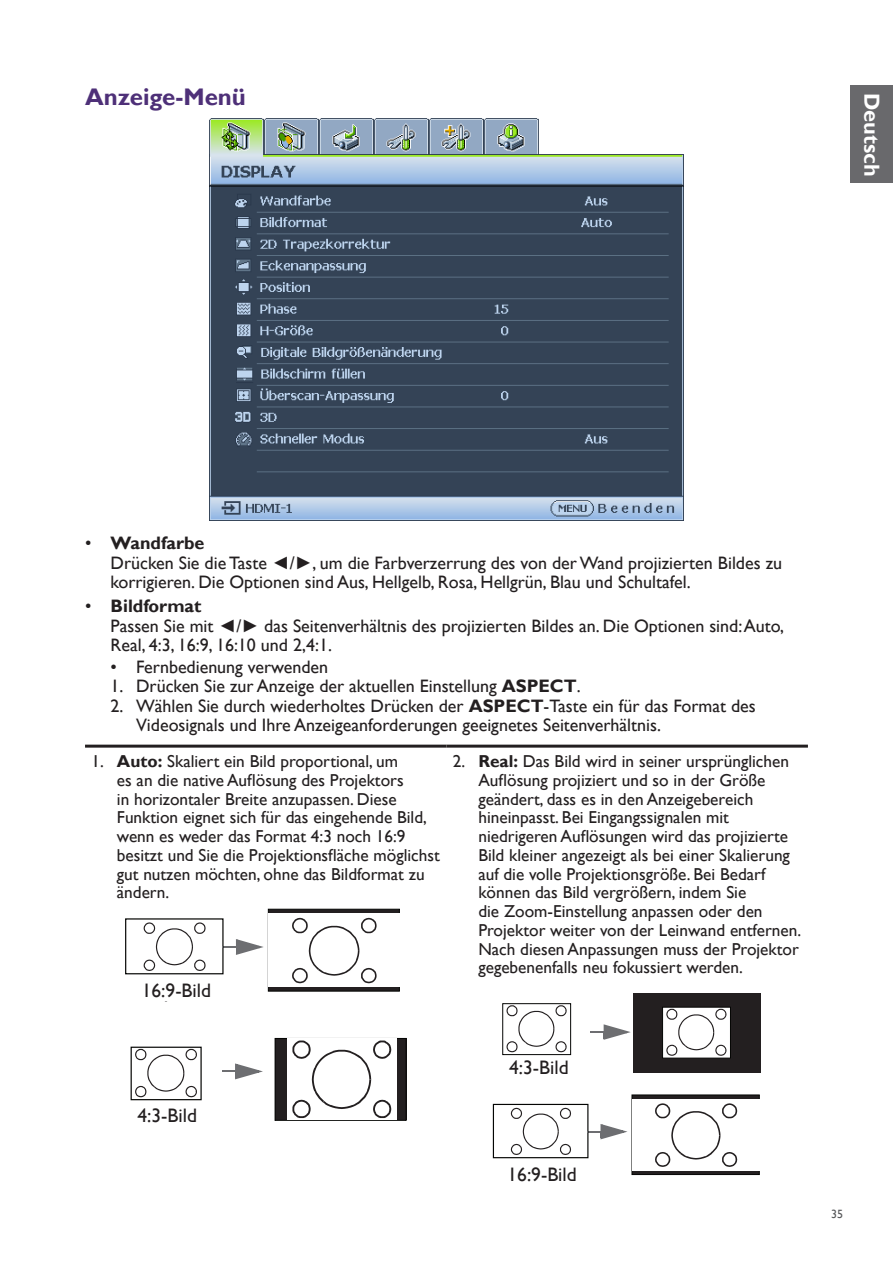
<style>
.page{position:relative;width:893px;height:1263px;background:#fff}
.page>*{position:absolute;margin:0;border:0;box-sizing:border-box;transform-origin:0 0}
.Heading_2{font:700 24px "Gill Sans";color:#4e3078}
.t1{font:700 21.75px "Gill Sans";color:#fff}
.Cell_Body{font:19.5px "Gill Sans";color:#231f20}
.t2{font:19.2px "Gill Sans";color:#231f20}
.t3{font:18.75px "Gill Sans";color:#231f20}
.Indent_1{font:18px/19.5px "Gill Sans";color:#231f20}
.t4{font:700 18px "Gill Sans";color:#231f20}
.t5{font:17.25px/18.8px "Gill Sans";color:#231f20}
.t6{font:12px "Gill Sans";color:#57585a}
.s1{font-weight:400}
.s2{font-family:"Arial"}
.s3{font-weight:700}
</style>
<div class="page">
<div style="left:850px;top:85px;width:43px;height:97px;background:#69696c"></div>
<img style="left:209px;top:118px;width:475px;height:402px">
<hr style="left:85px;top:745px;width:361px;height:3px;background:#231f20">
<hr style="left:446px;top:745px;width:362px;height:3px;background:#231f20">
<div style="left:268px;top:909px;width:132px;height:82px;background:#231f20;border:1px solid #040503"></div>
<div style="left:275px;top:1038px;width:131px;height:82px;background:#231f20"></div>
<div style="left:275px;top:1038px;width:131px;height:83px;border:1px solid #040503"></div>
<svg style="left:222px;top:1063px;width:41px;height:16px"></svg>
<div style="left:287px;top:1038px;width:109px;height:82px;background:#fff"></div>
<svg style="left:292px;top:1040px;width:99px;height:78px"></svg>
<div style="left:125px;top:918px;width:99px;height:56px;border:1px solid #040503"></div>
<svg style="left:144px;top:922px;width:62px;height:49px"></svg>
<svg style="left:223px;top:939px;width:41px;height:16px"></svg>
<div style="left:268px;top:913px;width:131px;height:74px;background:#fff"></div>
<svg style="left:292px;top:918px;width:85px;height:65px"></svg>
<div style="left:131px;top:1047px;width:71px;height:53px;border:1px solid #040503"></div>
<svg style="left:135px;top:1049px;width:62px;height:48px"></svg>
<div style="left:633px;top:993px;width:127px;height:79px;background:#231f20"></div>
<div style="left:502px;top:1003px;width:69px;height:52px;border:1px solid #040503"></div>
<svg style="left:506px;top:1005px;width:61px;height:47px"></svg>
<div style="left:662px;top:1007px;width:69px;height:51px;background:#fff;border:1px solid #040503"></div>
<svg style="left:666px;top:1009px;width:60px;height:47px"></svg>
<svg style="left:591px;top:1024px;width:40px;height:16px"></svg>
<div style="left:632px;top:1095px;width:128px;height:80px;background:linear-gradient(to right,#231f20,#231f20);border:1px solid #040503"></div>
<div style="left:493px;top:1104px;width:95px;height:54px;border:1px solid #040503"></div>
<svg style="left:511px;top:1108px;width:60px;height:47px"></svg>
<svg style="left:588px;top:1124px;width:39px;height:15px"></svg>
<div style="left:632px;top:1099px;width:127px;height:71px;background:#fff"></div>
<svg style="left:655px;top:1103px;width:82px;height:64px"></svg>
<p class="Heading_2" style="left:85px;top:83px;width:162px">Anzeige-Menü</p>
<p class="t1" style="left:885px;top:93px;width:85px;rotate:90deg">Deutsch</p>
<p class="t4" style="left:85px;top:532px;width:121px"><span class="s1">•</span> Wandfarbe</p>
<p class="Indent_1" style="left:111px;top:553px;width:673px">Drücken Sie die Taste <span class="s2">◄</span>/<span class="s2">►</span>, um die Farbverzerrung des von der Wand projizierten Bildes zu korrigieren. Die Optionen sind Aus, Hellgelb, Rosa, Hellgrün, Blau und Schultafel.</p>
<p class="t4" style="left:85px;top:595px;width:118px"><span class="s1">•</span> Bildformat</p>
<p class="Indent_1" style="left:111px;top:616px;width:675px">Passen Sie mit <span class="s2">◄</span>/<span class="s2">►</span> das Seitenverhältnis des projizierten Bildes an. Die Optionen sind: Auto,<br>Real, 4:3, 16:9, 16:10 und 2,4:1.</p>
<p class="Indent_1" style="left:111px;top:657px;width:219px">• Fernbedienung verwenden</p>
<p class="Indent_1" style="left:111px;top:677px;width:472px">1. Drücken Sie zur Anzeige der aktuellen Einstellung <span class="s3">ASPECT</span>.</p>
<p class="Indent_1" style="left:136px;top:696px;width:621px;text-indent:-26px">2. Wählen Sie durch wiederholtes Drücken der <span class="s3">ASPECT</span>-Taste ein für das Format des<br>Videosignals und Ihre Anzeigeanforderungen geeignetes Seitenverhältnis.</p>
<p class="t5" style="left:117px;top:752px;width:324px;text-indent:-26px">1. <span class="s3">Auto:</span> Skaliert ein Bild proportional, um<br>es an die native Auflösung des Projektors<br>in horizontaler Breite anzupassen. Diese Funktion eignet sich für das eingehende Bild, wenn es weder das Format 4:3 noch 16:9 besitzt und Sie die Projektionsfläche möglichst gut nutzen möchten, ohne das Bildformat zu ändern.</p>
<p class="t5" style="left:478px;top:752px;width:324px;text-indent:-26px">2. <span class="s3">Real:</span> Das Bild wird in seiner ursprünglichen Auflösung projiziert und so in der Größe geändert, dass es in den Anzeigebereich hineinpasst. Bei Eingangssignalen mit niedrigeren Auflösungen wird das projizierte Bild kleiner angezeigt als bei einer Skalierung auf die volle Projektionsgröße. Bei Bedarf können das Bild vergrößern, indem Sie<br>die Zoom-Einstellung anpassen oder den Projektor weiter von der Leinwand entfernen.<br>Nach diesen Anpassungen muss der Projektor gegebenenfalls neu fokussiert werden.</p>
<p class="Cell_Body" style="left:142px;top:979px;width:71px">16:9-Bild</p>
<p class="t2" style="left:126px;top:979px;width:95px">16:9 picture</p>
<p class="t2" style="left:126px;top:1102px;width:85px">4:3 picture</p>
<p class="Cell_Body" style="left:137px;top:1103px;width:61px">4:3-Bild</p>
<p class="t3" style="left:501px;top:1055px;width:83px">4:3 picture</p>
<p class="Cell_Body" style="left:509px;top:1056px;width:61px">4:3-Bild</p>
<p class="t3" style="left:493px;top:1163px;width:92px">16:9 picture</p>
<p class="Cell_Body" style="left:507px;top:1163px;width:71px">16:9-Bild</p>
<p class="t6" style="left:831px;top:1207px;width:13px">35</p>
</div>
